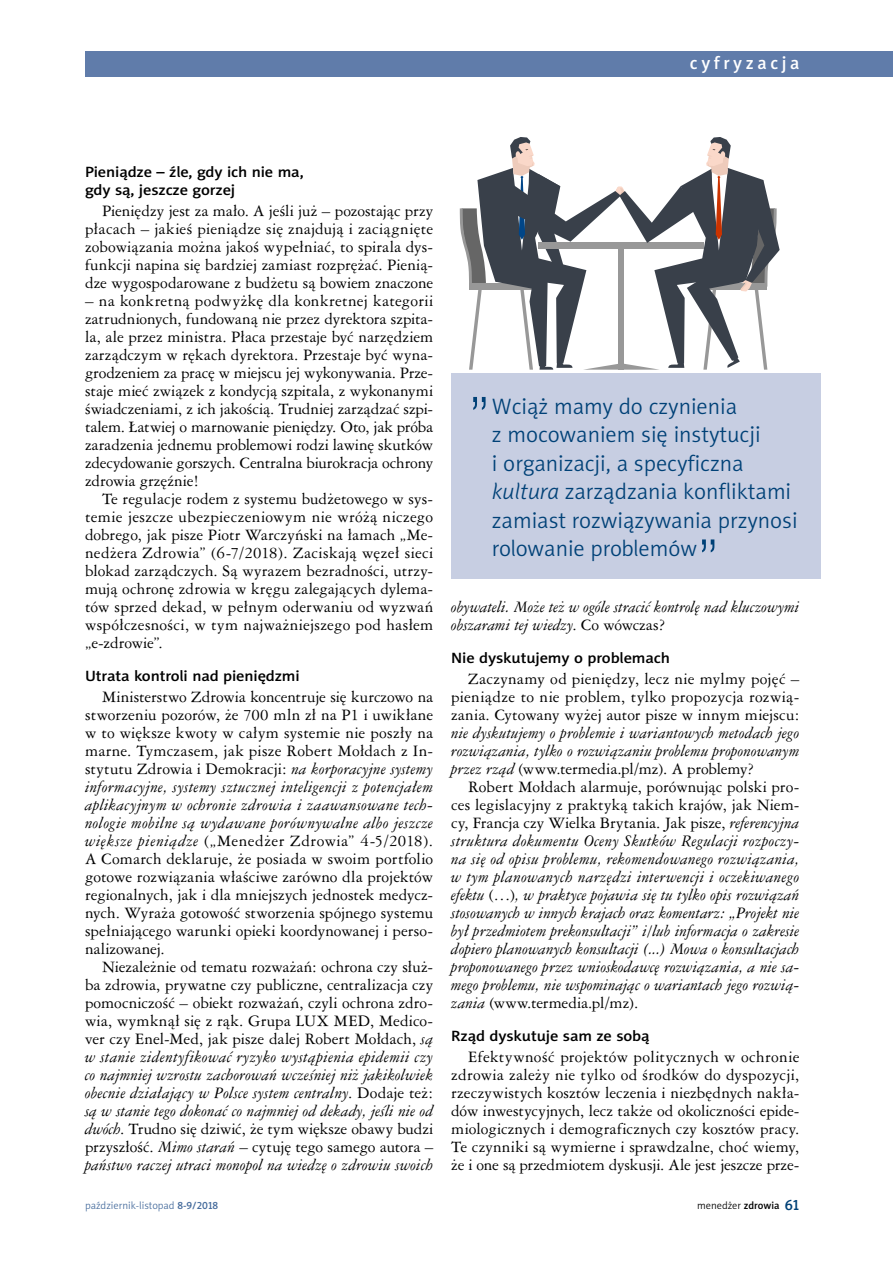
<style>
.page{position:relative;width:893px;height:1263px;background:#fff}
.page>*{position:absolute;margin:0;border:0;box-sizing:border-box;transform-origin:0 0}
.t1{font:52.5px "Swis 721 Lt PL";color:#004177}
.t2{font:22.5px/28.5px "Naomi Sans EFN Light";color:#004177}
.t3{font:18px "Naomi Sans EFN Medium";letter-spacing:.2em;color:#fff}
.t4{font:15px/18px "Ameri Garmnd PL";color:#000;text-align:justify}
.t5{font:italic 15px/18px "Ameri Garmnd PL";color:#000;text-align:justify}
.t6{font:15px/18px "Naomi Sans EFN Medium";letter-spacing:-.01em;color:#000;scale:1.1 1}
.t7{font:10.5px "Naomi Sans EFN Light";color:#456b9c}
.t8{font:10.5px "Naomi Sans EFN Light";color:#000}
.s1{font-style:italic}
.s2{font-style:normal}
.s3{font-family:"Naomi Sans EFN Medium"}
.s4{font-family:"Naomi Sans EFN Medium";font-size:15px;color:#004177}
</style>
<div class="page">
<svg style="left:460px;top:137px;width:320px;height:233px"></svg>
<div style="left:451px;top:373px;width:370px;height:206px;background:#c7cee2"></div>
<div style="left:85px;top:51px;width:808px;height:26px;background:#607caa"></div>
<p class="t3" style="left:690px;top:52px;width:111px">cyfryzacja</p>
<p class="t6" style="left:85px;top:163px;width:200px">Pieniądze – źle, gdy ich nie ma, gdy są, jeszcze gorzej</p>
<p class="t4" style="left:85px;top:201px;width:350px;text-indent:17px">Pieniędzy jest za mało. A jeśli już – pozostając przy płacach – jakieś pieniądze się znajdują i zaciągnięte zobowiązania można jakoś wypełniać, to spirala dys&shy;funkcji napina się bardziej zamiast rozprężać. Pienią&shy;dze wygospodarowane z budżetu są bowiem znaczone</p>
<p class="t4" style="left:85px;top:291px;width:350px">– na konkretną podwyżkę dla konkretnej kategorii zatrudnionych, fundowaną nie przez dyrektora szpita&shy;la, ale przez ministra. Płaca przestaje być narzędziem zarządczym w rękach dyrektora. Przestaje być wyna&shy;grodzeniem za pracę w miejscu jej wykonywania. Prze&shy;staje mieć związek z kondycją szpitala, z wykonanymi świadczeniami, z ich jakością. Trudniej zarządzać szpi&shy;talem. Łatwiej o marnowanie pieniędzy. Oto, jak próba zaradzenia jednemu problemowi rodzi lawinę skutków zdecydowanie gorszych. Centralna biurokracja ochrony zdrowia grzęźnie!</p>
<p class="t4" style="left:85px;top:489px;width:350px;text-indent:17px">Te regulacje rodem z systemu budżetowego w sys&shy;temie jeszcze ubezpieczeniowym nie wróżą niczego dobrego, jak pisze Piotr Warczyński na łamach „Me&shy;nedżera Zdrowia” (6-7/2018). Zaciskają węzeł sieci blokad zarządczych. Są wyrazem bezradności, utrzy&shy;mują ochronę zdrowia w kręgu zalegających dylema&shy;tów sprzed dekad, w pełnym oderwaniu od wyzwań współczesności, w tym najważniejszego pod hasłem „e-zdrowie”.</p>
<p class="t6" style="left:85px;top:667px;width:197px">Utrata kontroli nad pieniędzmi</p>
<p class="t4" style="left:85px;top:687px;width:350px;text-indent:17px">Ministerstwo Zdrowia koncentruje się kurczowo na stworzeniu pozorów, że 700 mln zł na P1 i uwikłane w to większe kwoty w całym systemie nie poszły na marne. Tymczasem, jak pisze Robert Mołdach z In&shy;stytutu Zdrowia i Demokracji: <span class="s1">na korporacyjne systemy informacyjne, systemy sztucznej inteligencji z potencjałem aplikacyjnym w ochronie zdrowia i zaawansowane tech&shy;nologie mobilne są wydawane porównywalne albo jeszcze większe pieniądze</span> („Menedżer Zdrowia” 4-5/2018).<br>A Comarch deklaruje, że posiada w swoim portfolio gotowe rozwiązania właściwe zarówno dla projektów regionalnych, jak i dla mniejszych jednostek medycz&shy;nych. Wyraża gotowość stworzenia spójnego systemu spełniającego warunki opieki koordynowanej i perso&shy;nalizowanej.</p>
<p class="t4" style="left:85px;top:957px;width:350px;text-indent:17px">Niezależnie od tematu rozważań: ochrona czy służ&shy;ba zdrowia, prywatne czy publiczne, centralizacja czy pomocniczość – obiekt rozważań, czyli ochrona zdro&shy;wia, wymknął się z rąk. Grupa LUX MED, Medico&shy;ver czy Enel-Med, jak pisze dalej Robert Mołdach, <span class="s1">są w stanie zidentyfikować ryzyko wystąpienia epidemii czy co najmniej wzrostu zachorowań wcześniej niż jakikolwiek obecnie działający w Polsce system centralny</span>. Dodaje też: <span class="s1">są w stanie tego dokonać co najmniej od dekady, jeśli nie od dwóch</span>. Trudno się dziwić, że tym większe obawy budzi przyszłość. <span class="s1">Mimo starań</span> – cytuję tego samego autora – <span class="s1">państwo raczej utraci monopol na wiedzę o zdrowiu swoich</span></p>
<h1 class="t1" style="left:468px;top:383px;width:24px">”</h1>
<h2 class="t2" style="left:492px;top:392px;width:307px">Wciąż mamy do czynienia<br>z mocowaniem się instytucji<br>i organizacji, a specyficzna <span class="s1">kultura</span> zarządzania konfliktami zamiast rozwiązywania przynosi rolowanie problemów</h2>
<h1 class="t1" style="left:697px;top:526px;width:24px">”</h1>
<p class="t5" style="left:451px;top:597px;width:350px">obywateli. Może też w ogóle stracić kontrolę nad kluczowymi obszarami tej wiedzy<span class="s2">. Co wówczas?</span></p>
<p class="t6" style="left:451px;top:649px;width:200px">Nie dyskutujemy o problemach</p>
<p class="t4" style="left:451px;top:669px;width:350px;text-indent:17px">Zaczynamy od pieniędzy, lecz nie mylmy pojęć – pieniądze to nie problem, tylko propozycja rozwią&shy;zania. Cytowany wyżej autor pisze w innym miejscu:</p>
<p class="t5" style="left:451px;top:723px;width:350px">nie dyskutujemy o problemie i wariantowych metodach jego rozwiązania, tylko o rozwiązaniu problemu proponowanym przez rząd <span class="s2">(www.termedia.pl/mz). A problemy?</span></p>
<p class="t5" style="left:451px;top:777px;width:350px;text-indent:17px"><span class="s2">Robert Mołdach alarmuje, porównując polski pro&shy;ces legislacyjny z praktyką takich krajów, jak Niem&shy;cy, Francja czy Wielka Brytania. Jak pisze,</span> referencyjna struktura dokumentu Oceny Skutków Regulacji rozpoczy&shy;na się od opisu problemu, rekomendowanego rozwiązania, w tym planowanych narzędzi interwencji i oczekiwanego efektu <span class="s2">(…)</span>, w praktyce pojawia się tu tylko opis rozwiązań stosowanych w innych krajach oraz komentarz: „Projekt nie był przedmiotem prekonsultacji” i/lub informacja o zakresie dopiero planowanych konsultacji (...) Mowa o konsultacjach proponowanego przez wnioskodawcę rozwiązania, a nie sa&shy;mego problemu, nie wspominając o wariantach jego rozwią&shy;zania <span class="s2">(www.termedia.pl/mz).</span></p>
<p class="t6" style="left:451px;top:1027px;width:182px">Rząd dyskutuje sam ze sobą</p>
<p class="t4" style="left:451px;top:1047px;width:350px;text-indent:17px">Efektywność projektów politycznych w ochronie zdrowia zależy nie tylko od środków do dyspozycji, rzeczywistych kosztów leczenia i niezbędnych nakła&shy;dów inwestycyjnych, lecz także od okoliczności epide&shy;miologicznych i demograficznych czy kosztów pracy.<br>Te czynniki są wymierne i sprawdzalne, choć wiemy, że i one są przedmiotem dyskusji. Ale jest jeszcze prze-</p>
<p class="t7" style="left:85px;top:1199px;width:135px">październik-listopad <span class="s3">8-9/2018</span></p>
<p class="t8" style="left:697px;top:1199px;width:104px">menedżer <span class="s3">zdrowia</span> <span class="s4">61</span></p>
</div>
